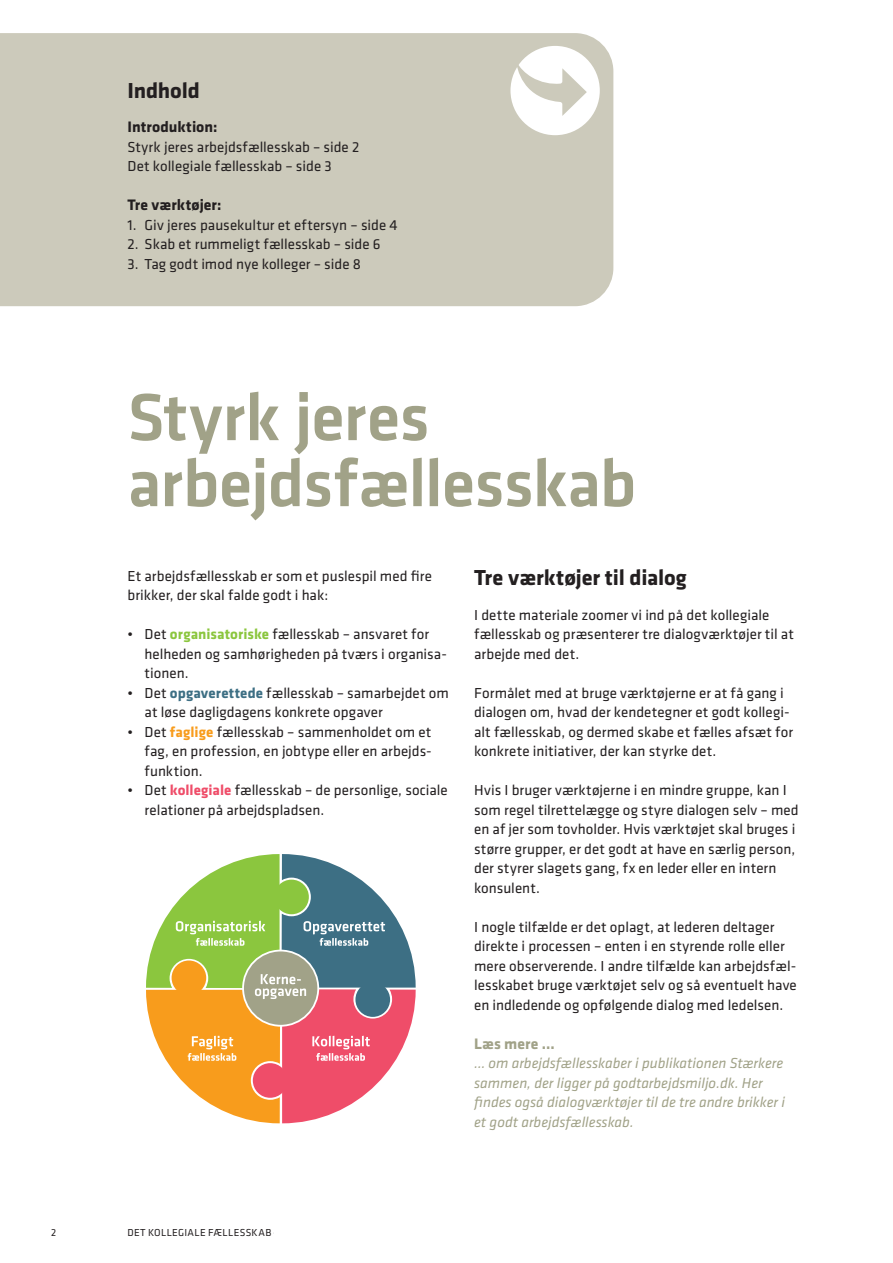
<style>
.page{position:relative;width:893px;height:1263px;background:#fff}
.page>*{position:absolute;margin:0;border:0;box-sizing:border-box;transform-origin:0 0}
.Rubrik-1{font:500 69px/66px "Klavika";letter-spacing:-.015em;color:#a1a288}
.Rubrik-3{font:700 22.5px "Klavika";letter-spacing:-.005em;color:#231f20}
.Mellemrubrik-4{font:700 15.75px "Klavika";color:#231f20}
.Mellemrubrik-4-2{font:700 15.75px "Klavika";letter-spacing:.005em;color:#a1a288}
.Brød{font:15px/19.5px "Klavika";color:#231f20}
.Brød-indryk{font:15px/19.5px "Klavika";color:#231f20}
.Brød-2{font:italic 15px/19.5px "Klavika";color:#a1a288}
.t1{font:10.5px "Klavika Basic";letter-spacing:.035em;color:#231f20}
.s1{font-weight:700;color:#8bc63e}
.s2{font-weight:700;color:#3d6f84}
.s3{font-weight:700;color:#f89c1c}
.s4{font-weight:700;color:#ef4d69}
</style>
<div class="page">
<div style="left:0;top:33px;width:613px;height:273px;background:#cccabb"></div>
<svg style="left:146px;top:854px;width:270px;height:269px"></svg>
<div style="left:510px;top:46px;width:90px;height:89px;background:#fff;border-radius:50%"></div>
<svg style="left:516px;top:61px;width:71px;height:55px"></svg>
<p class="Rubrik-3" style="left:128px;top:74px;width:74px">Indhold</p>
<p class="Mellemrubrik-4" style="left:128px;top:115px;width:91px">Introduktion:</p>
<p class="Brød-indryk" style="left:128px;top:136px;width:233px">Styrk jeres arbejdsfællesskab – side 2</p>
<p class="Brød-indryk" style="left:128px;top:156px;width:206px">Det kollegiale fællesskab – side 3</p>
<p class="Mellemrubrik-4" style="left:128px;top:193px;width:95px">Tre værktøjer:</p>
<p class="Brød-indryk" style="left:128px;top:214px;width:271px">1. Giv jeres pausekultur et eftersyn – side 4</p>
<p class="Brød-indryk" style="left:128px;top:234px;width:255px">2. Skab et rummeligt fællesskab – side 6</p>
<p class="Brød-indryk" style="left:128px;top:253px;width:235px">3. Tag godt imod nye kolleger – side 8</p>
<p class="Rubrik-1" style="left:128px;top:382px;width:510px">Styrk jeres arbejdsfællesskab</p>
<p class="Brød" style="left:128px;top:565px;width:306px">Et arbejdsfællesskab er som et puslespil med fire brikker, der skal falde godt i hak:</p>
<p class="Brød-indryk" style="left:145px;top:624px;width:304px;text-indent:-17px">• Det <span class="s1">organisatoriske</span> fællesskab – ansvaret for helheden og samhørigheden på tværs i organisa&shy;tionen.</p>
<p class="Brød-indryk" style="left:145px;top:682px;width:306px;text-indent:-17px">• Det <span class="s2">opgaverettede</span> fællesskab – samarbejdet om at løse dagligdagens konkrete opgaver</p>
<p class="Brød-indryk" style="left:145px;top:721px;width:289px;text-align:justify;text-indent:-17px">• Det <span class="s3">faglige</span> fællesskab – sammenholdet om et fag, en profession, en jobtype eller en arbejds&shy;funktion.</p>
<p class="Brød-indryk" style="left:145px;top:780px;width:305px;text-indent:-17px">• Det <span class="s4">kollegiale</span> fællesskab – de personlige, sociale relationer på arbejdspladsen.</p>
<p class="Rubrik-3" style="left:474px;top:561px;width:214px">Tre værktøjer til dialog</p>
<p class="Brød" style="left:474px;top:604px;width:321px">I dette materiale zoomer vi ind på det kollegiale fællesskab og præsenterer tre dialogværktøjer til at arbejde med det.</p>
<p class="Brød" style="left:474px;top:682px;width:320px">Formålet med at bruge værktøjerne er at få gang i dialogen om, hvad der kendetegner et godt kollegi&shy;alt fællesskab, og dermed skabe et fælles afsæt for konkrete initiativer, der kan styrke det.</p>
<p class="Brød" style="left:474px;top:780px;width:326px">Hvis I bruger værktøjerne i en mindre gruppe, kan I som regel tilrettelægge og styre dialogen selv – med en af jer som tovholder. Hvis værktøjet skal bruges i større grupper, er det godt at have en særlig person, der styrer slagets gang, fx en leder eller en intern konsulent.</p>
<p class="Brød" style="left:474px;top:916px;width:324px">I nogle tilfælde er det oplagt, at lederen deltager direkte i processen – enten i en styrende rolle eller mere observerende. I andre tilfælde kan arbejdsfæl&shy;lesskabet bruge værktøjet selv og så eventuelt have en indledende og opfølgende dialog med ledelsen.</p>
<p class="Mellemrubrik-4-2" style="left:474px;top:1032px;width:82px">Læs mere ...</p>
<p class="Brød-2" style="left:474px;top:1053px;width:313px">... om arbejdsfællesskaber i publikationen Stærkere sammen, der ligger på godtarbejdsmiljo.dk. Her findes også dialogværktøjer til de tre andre brikker i et godt arbejdsfællesskab.</p>
<p class="t1" style="left:51px;top:1225px;width:7px">2</p>
<p class="t1" style="left:128px;top:1225px;width:199px">DET KOLLEGIALE FÆLLESSKAB – VÆRKTØJ</p>
</div>
